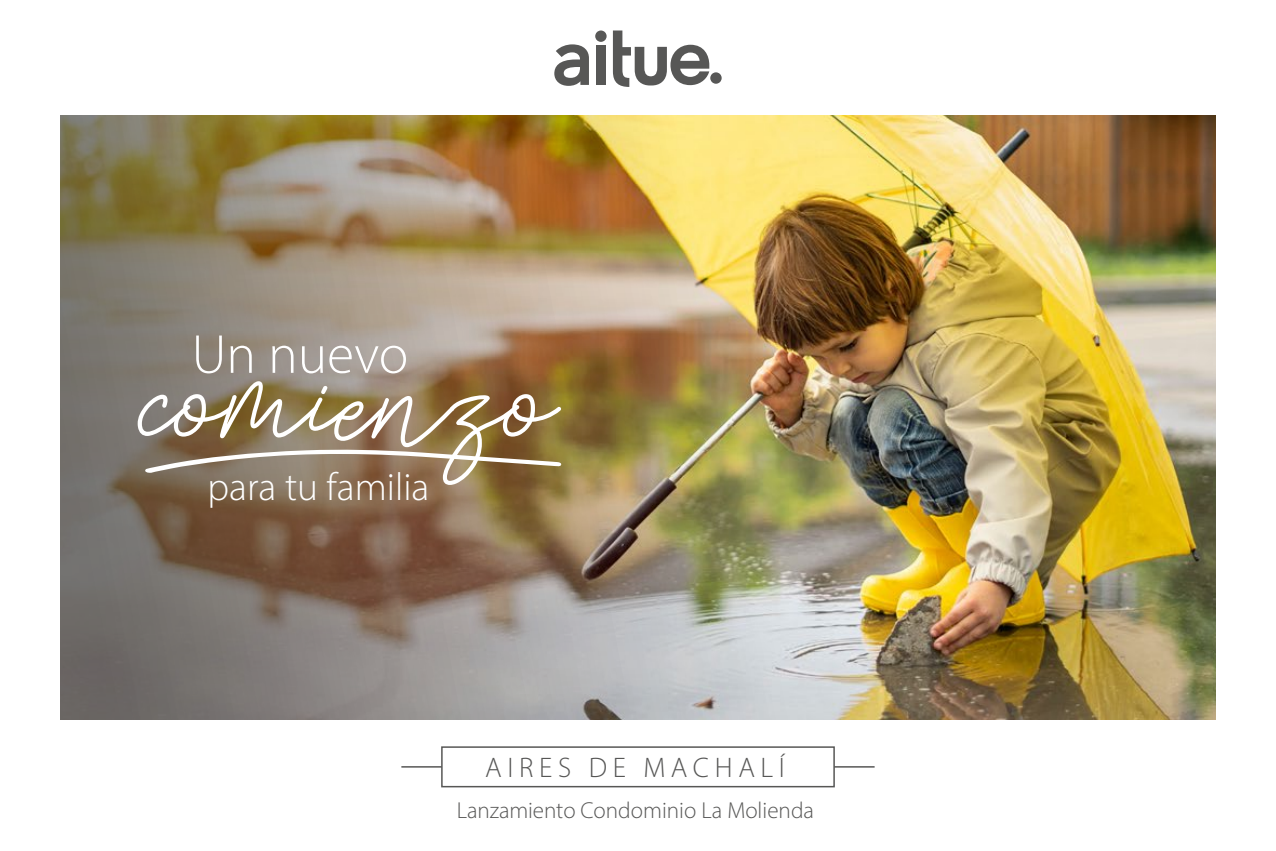
<style>
.page{position:relative;width:1276px;height:851px;background:#fff}
.page>*{position:absolute;margin:0;border:0;box-sizing:border-box;transform-origin:0 0}
.t1{font:300 55.35px "Myriad Pro";color:#fff}
.t2{font:300 39.3px "Myriad Pro";color:#fff}
.t3{font:300 28.35px "Myriad Pro";letter-spacing:.2em;color:#575756}
.t4{font:300 23.1px "Myriad Pro";color:#585857}
</style>
<div class="page">
<img style="left:993px;top:115px;width:222px;height:604px">
<img style="left:61px;top:115px;width:932px;height:604px">
<div style="left:710px;top:72px;width:11px;height:12px;background:#575756;border-radius:50%"></div>
<svg style="left:554px;top:44px;width:35px;height:42px"></svg>
<svg style="left:613px;top:30px;width:96px;height:57px"></svg>
<div style="left:596px;top:45px;width:9px;height:40px;background:#575756"></div>
<div style="left:595px;top:30px;width:11px;height:12px;background:#575756;border-radius:50%"></div>
<div style="left:441px;top:746px;width:394px;height:41px;border:2px solid #575756"></div>
<hr style="left:401px;top:766px;width:41px;height:1px;background:#575756">
<hr style="left:834px;top:766px;width:40px;height:1px;background:#575756">
<svg style="left:138px;top:381px;width:423px;height:104px;background:#9b886c"></svg>
<h1 class="t1" style="left:192px;top:321px;width:218px">Un nuevo</h1>
<h2 class="t2" style="left:208px;top:463px;width:223px">para tu familia</h2>
<p class="t3" style="left:485px;top:750px;width:301px">AIRES DE MACHALÍ</p>
<p class="t4" style="left:457px;top:796px;width:359px">Lanzamiento Condominio La Molienda</p>
</div>
